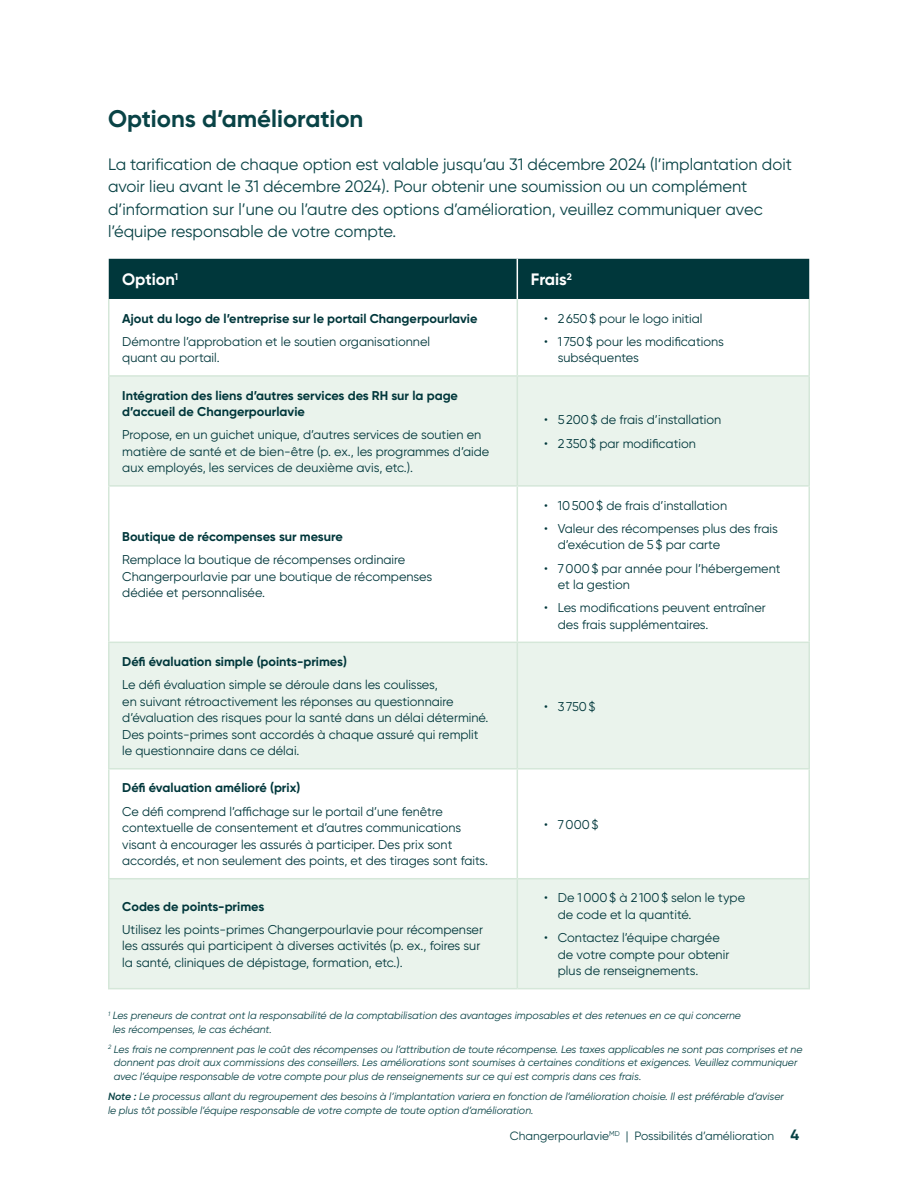
<style>
.page{position:relative;width:918px;height:1188px;background:#fff}
.page>*{position:absolute;margin:0;border:0;box-sizing:border-box;transform-origin:0 0}
.p{font:700 24px "Gilroy";color:#094346}
.p-2{font:16.5px/22.5px "Gilroy";color:#094346}
.t1{font:700 16.5px "Gilroy";color:#fff}
.Chart_Body{font:12.75px/16.5px "Gilroy";color:#00373b}
.Chart_Body-2{font:700 12.75px/16.5px "Gilroy";color:#00373b}
.t2{font:12px "Gilroy";color:#094346}
.p-3{font:italic 10.5px/13.5px "Gilroy";color:#094346}
.s1{font-weight:600}
.s2{font-weight:700;font-size:15px}
</style>
<div class="page">
<div style="left:109px;top:259px;width:700px;height:40px;background:#00373b"></div>
<svg style="left:110px;top:377px;width:698px;height:611px;fill:#eaf3ec"></svg>
<hr style="left:517px;top:259px;width:1px;height:40px;background:#fff">
<hr style="left:108px;top:642px;width:409px;height:1px;background:#d5e7d9">
<hr style="left:108px;top:643px;width:2px;height:125px;background:#d5e7d9">
<hr style="left:517px;top:642px;width:293px;height:1px;background:#d5e7d9">
<hr style="left:517px;top:643px;width:1px;height:125px;background:#d5e7d9">
<hr style="left:808px;top:643px;width:2px;height:125px;background:#d5e7d9">
<hr style="left:108px;top:768px;width:409px;height:2px;background:#d5e7d9">
<hr style="left:517px;top:768px;width:293px;height:2px;background:#d5e7d9">
<hr style="left:108px;top:878px;width:409px;height:1px;background:#d5e7d9">
<hr style="left:108px;top:879px;width:2px;height:109px;background:#d5e7d9">
<hr style="left:517px;top:878px;width:293px;height:1px;background:#d5e7d9">
<hr style="left:517px;top:879px;width:1px;height:109px;background:#d5e7d9">
<hr style="left:808px;top:879px;width:2px;height:109px;background:#d5e7d9">
<hr style="left:108px;top:988px;width:409px;height:1px;background:#d5e7d9">
<hr style="left:517px;top:988px;width:293px;height:1px;background:#d5e7d9">
<hr style="left:108px;top:770px;width:2px;height:108px;background:#d5e7d9">
<hr style="left:517px;top:770px;width:1px;height:108px;background:#d5e7d9">
<hr style="left:808px;top:770px;width:2px;height:108px;background:#d5e7d9">
<hr style="left:108px;top:487px;width:2px;height:155px;background:#d5e7d9">
<hr style="left:517px;top:487px;width:1px;height:155px;background:#d5e7d9">
<hr style="left:808px;top:487px;width:2px;height:155px;background:#d5e7d9">
<hr style="left:108px;top:375px;width:409px;height:2px;background:#d5e7d9">
<hr style="left:108px;top:377px;width:2px;height:108px;background:#d5e7d9">
<hr style="left:517px;top:375px;width:293px;height:2px;background:#d5e7d9">
<hr style="left:517px;top:377px;width:1px;height:108px;background:#d5e7d9">
<hr style="left:808px;top:377px;width:2px;height:108px;background:#d5e7d9">
<hr style="left:108px;top:485px;width:409px;height:2px;background:#d5e7d9">
<hr style="left:517px;top:485px;width:293px;height:2px;background:#d5e7d9">
<hr style="left:108px;top:299px;width:2px;height:76px;background:#d5e7d9">
<hr style="left:517px;top:299px;width:1px;height:76px;background:#d5e7d9">
<hr style="left:808px;top:299px;width:2px;height:76px;background:#d5e7d9">
<p class="p" style="left:108px;top:104px;width:257px">Options d’amélioration</p>
<p class="p-2" style="left:108px;top:153px;width:685px">La tarification de chaque option est valable jusqu’au 31 décembre 2024 (l’implantation doit avoir lieu avant le 31 décembre 2024). Pour obtenir une soumission ou un complément</p>
<p class="p-2" style="left:108px;top:198px;width:656px">d’information sur l’une ou l’autre des options d’amélioration, veuillez communiquer avec l’équipe responsable de votre compte.</p>
<p class="t1" style="left:122px;top:269px;width:57px">Option<sup>1</sup></p>
<p class="t1" style="left:531px;top:269px;width:43px">Frais<sup>2</sup></p>
<p class="Chart_Body-2" style="left:122px;top:310px;width:357px">Ajout du logo de l’entreprise sur le portail Changerpourlavie</p>
<p class="Chart_Body" style="left:122px;top:333px;width:309px">Démontre l’approbation et le soutien organisationnel quant au portail.</p>
<p class="Chart_Body" style="left:544px;top:310px;width:160px">• 2650$ pour le logo initial</p>
<p class="Chart_Body" style="left:558px;top:333px;width:168px;text-indent:-14px">• 1 750$ pour les modifications subséquentes</p>
<p class="Chart_Body-2" style="left:122px;top:387px;width:337px">Intégration des liens d’autres services des RH sur la page d’accueil de Changerpourlavie</p>
<p class="Chart_Body" style="left:122px;top:427px;width:369px">Propose, en un guichet unique, d’autres services de soutien en matière de santé et de bien-être (p. ex., les programmes d’aide aux employés, les services de deuxième avis, etc.).</p>
<p class="Chart_Body-2" style="left:122px;top:528px;width:222px">Boutique de récompenses sur mesure</p>
<p class="Chart_Body" style="left:122px;top:551px;width:311px">Remplace la boutique de récompenses ordinaire<br>Changerpourlavie par une boutique de récompenses dédiée et personnalisée.</p>
<p class="Chart_Body-2" style="left:122px;top:653px;width:226px">Défi évaluation simple (points-primes)</p>
<p class="Chart_Body" style="left:122px;top:676px;width:368px">Le défi évaluation simple se déroule dans les coulisses,<br>en suivant rétroactivement les réponses au questionnaire d’évaluation des risques pour la santé dans un délai déterminé.<br>Des points-primes sont accordés à chaque assuré qui remplit le questionnaire dans ce délai.</p>
<p class="Chart_Body-2" style="left:122px;top:780px;width:180px">Défi évaluation amélioré (prix)</p>
<p class="Chart_Body" style="left:122px;top:803px;width:367px">Ce défi comprend l’affichage sur le portail d’une fenêtre contextuelle de consentement et d’autres communications visant à encourager les assurés à participer. Des prix sont accordés, et non seulement des points, et des tirages sont faits.</p>
<p class="Chart_Body" style="left:544px;top:412px;width:179px">• 5200$ de frais d’installation</p>
<p class="Chart_Body" style="left:544px;top:435px;width:153px">• 2350$ par modification</p>
<p class="Chart_Body" style="left:544px;top:497px;width:184px">• 10500$ de frais d’installation</p>
<p class="Chart_Body" style="left:558px;top:520px;width:222px;text-indent:-14px">• Valeur des récompenses plus des frais d’exécution de 5$ par carte</p>
<p class="Chart_Body" style="left:558px;top:560px;width:224px;text-indent:-14px">• 7000$ par année pour l’hébergement et la gestion</p>
<p class="Chart_Body" style="left:558px;top:599px;width:209px;text-indent:-14px">• Les modifications peuvent entraîner des frais supplémentaires.</p>
<p class="Chart_Body" style="left:544px;top:698px;width:53px">• 3750$</p>
<p class="Chart_Body" style="left:544px;top:816px;width:56px">• 7000$</p>
<p class="Chart_Body" style="left:558px;top:890px;width:189px;text-indent:-14px">• De 1000$ à 2100$ selon le type de code et la quantité.</p>
<p class="Chart_Body" style="left:558px;top:929px;width:173px;text-indent:-14px">• Contactez l’équipe chargée de votre compte pour obtenir plus de renseignements.</p>
<p class="p-3" style="left:113px;top:1009px;width:630px;text-indent:-5px"><sup>1</sup> Les preneurs de contrat ont la responsabilité de la comptabilisation des avantages imposables et des retenues en ce qui concerne les récompenses, le cas échéant.</p>
<p class="p-3" style="left:114px;top:1042px;width:690px;text-indent:-6px"><sup>2</sup> Les frais ne comprennent pas le coût des récompenses ou l’attribution de toute récompense. Les taxes applicables ne sont pas comprises et ne donnent pas droit aux commissions des conseillers. Les améliorations sont soumises à certaines conditions et exigences. Veuillez communiquer avec l’équipe responsable de votre compte pour plus de renseignements sur ce qui est compris dans ces frais.</p>
<p class="p-3" style="left:108px;top:1090px;width:677px"><span class="s1">Note :</span> Le processus allant du regroupement des besoins à l’implantation variera en fonction de l’amélioration choisie. Il est préférable d’aviser le plus tôt possible l’équipe responsable de votre compte de toute option d’amélioration.</p>
<p class="Chart_Body-2" style="left:122px;top:898px;width:144px">Codes de points-primes</p>
<p class="Chart_Body" style="left:122px;top:921px;width:362px">Utilisez les points-primes Changerpourlavie pour récompenser les assurés qui participent à diverses activités (p. ex., foires sur la santé, cliniques de dépistage, formation, etc.).</p>
<p class="t2" style="left:510px;top:1128px;width:291px">Changerpourlavie<sup>MD</sup> | Possibilités d’amélioration <span class="s2">4</span></p>
</div>
